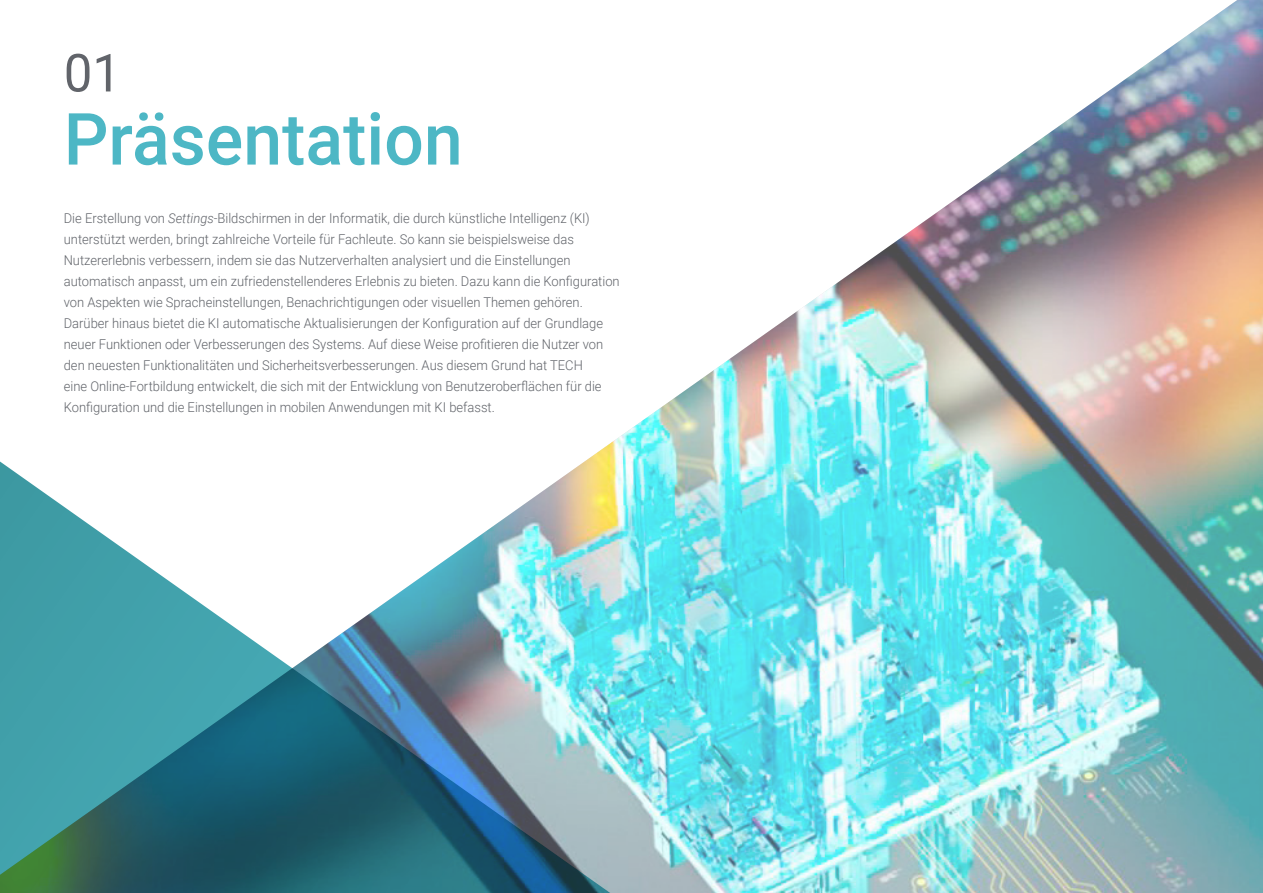
<style>
.page{position:relative;width:1263px;height:893px;background:#fff}
.page>*{position:absolute;margin:0;border:0;box-sizing:border-box;transform-origin:0 0}
.t1{font:500 72px "Roboto";color:#4db7c5}
.t2{font:52.5px "Roboto";color:#61646a}
.t3{font:300 13.5px/21px "Roboto";color:#61646a;scale:.96 1}
.s1{font-style:italic}
</style>
<div class="page">
<img style="left:606px;top:0;width:657px;height:893px">
<svg style="left:0;top:446px;width:640px;height:447px"></svg>
<h2 class="t2" style="left:64px;top:36px;width:59px">01</h2>
<h1 class="t1" style="left:64px;top:89px;width:400px">Präsentation</h1>
<p class="t3" style="left:64px;top:207px;width:581px">Die Erstellung von <span class="s1">Settings</span>-Bildschirmen in der Informatik, die durch künstliche Intelligenz (KI) unterstützt werden, bringt zahlreiche Vorteile für Fachleute. So kann sie beispielsweise das Nutzererlebnis verbessern, indem sie das Nutzerverhalten analysiert und die Einstellungen automatisch anpasst, um ein zufriedenstellenderes Erlebnis zu bieten. Dazu kann die Konfiguration von Aspekten wie Spracheinstellungen, Benachrichtigungen oder visuellen Themen gehören.<br>Darüber hinaus bietet die KI automatische Aktualisierungen der Konfiguration auf der Grundlage neuer Funktionen oder Verbesserungen des Systems. Auf diese Weise profitieren die Nutzer von den neuesten Funktionalitäten und Sicherheitsverbesserungen. Aus diesem Grund hat TECH<br>eine Online-Fortbildung entwickelt, die sich mit der Entwicklung von Benutzeroberflächen für die Konfiguration und die Einstellungen in mobilen Anwendungen mit KI befasst.</p>
</div>
